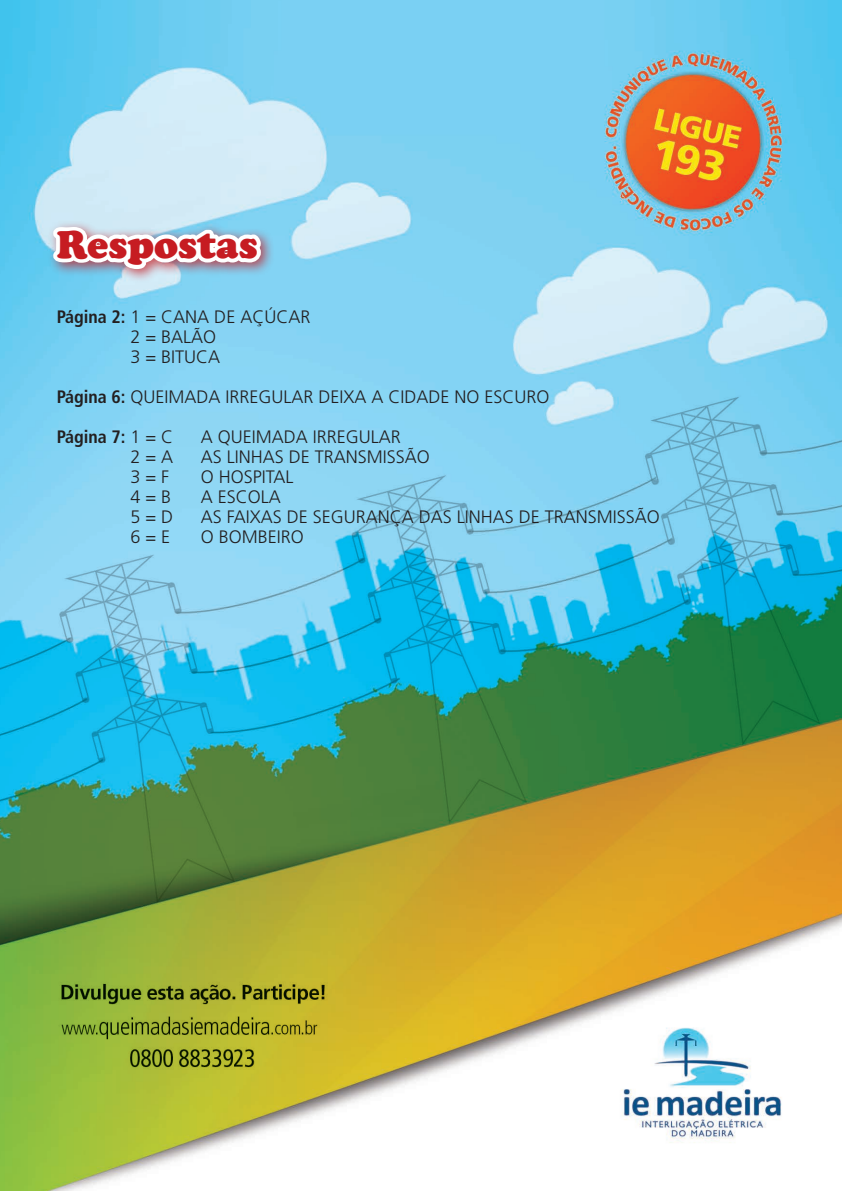
<style>
.page{position:relative;width:842px;height:1191px;background:#fff}
.page>*{position:absolute;margin:0;border:0;box-sizing:border-box;transform-origin:0 0}
.t1{font:900 40px "Cooper";color:#c61c22}
.t2{font:300 18px/20px "Frutiger LT Std";color:#231f20}
.t3{font:700 condensed 18px "Frutiger LT Std";color:#231f20}
.s1{font-weight:700;font-stretch:condensed}
.s2{font-weight:300;font-stretch:normal}
</style>
<div class="page">
<img style="left:0;top:0;width:842px;height:1191px">
<div style="left:47px;top:220px;width:228px;height:63px;background:#c61c22;opacity:.75"></div>
<svg style="left:46px;top:0;width:222px;height:325px;background:#a1daf1"></svg>
<h1 class="t1" style="left:57px;top:221px;width:203px">Respostas</h1>
<p class="t2" style="left:130px;top:307px;width:181px;text-indent:-74px"><span class="s1">Página 2:</span> 1 = CANA DE AÇÚCAR<br>2 = BALÃO<br>3 = BITUCA</p>
<p class="t2" style="left:57px;top:387px;width:494px"><span class="s1">Página 6:</span> QUEIMADA IRREGULAR DEIXA A CIDADE NO ESCURO</p>
<p class="t3" style="left:57px;top:426px;width:118px">Página 7: <span class="s2">1 = C</span></p>
<p class="t2" style="left:201px;top:427px;width:202px">A QUEIMADA IRREGULAR</p>
<p class="t2" style="left:130px;top:447px;width:44px">2 = A</p>
<p class="t2" style="left:201px;top:447px;width:231px">AS LINHAS DE TRANSMISSÃO</p>
<p class="t2" style="left:130px;top:467px;width:40px">3 = F</p>
<p class="t2" style="left:201px;top:467px;width:94px">O HOSPITAL</p>
<p class="t2" style="left:130px;top:487px;width:42px">4 = B</p>
<p class="t2" style="left:201px;top:487px;width:82px">A ESCOLA</p>
<p class="t2" style="left:130px;top:507px;width:44px">5 = D</p>
<p class="t2" style="left:201px;top:507px;width:36px">AS FAIXAS</p>
<p class="t2" style="left:287px;top:507px;width:39px">DE SEGURANÇA</p>
<p class="t2" style="left:419px;top:507px;width:12px">DAS</p>
<p class="t2" style="left:457px;top:507px;width:11px">LINHAS</p>
<p class="t2" style="left:519px;top:507px;width:38px">DE TRANSMISSÃO</p>
<p class="t2" style="left:130px;top:527px;width:41px">6 = E</p>
<p class="t2" style="left:201px;top:527px;width:105px">O BOMBEIRO</p>
</div>
